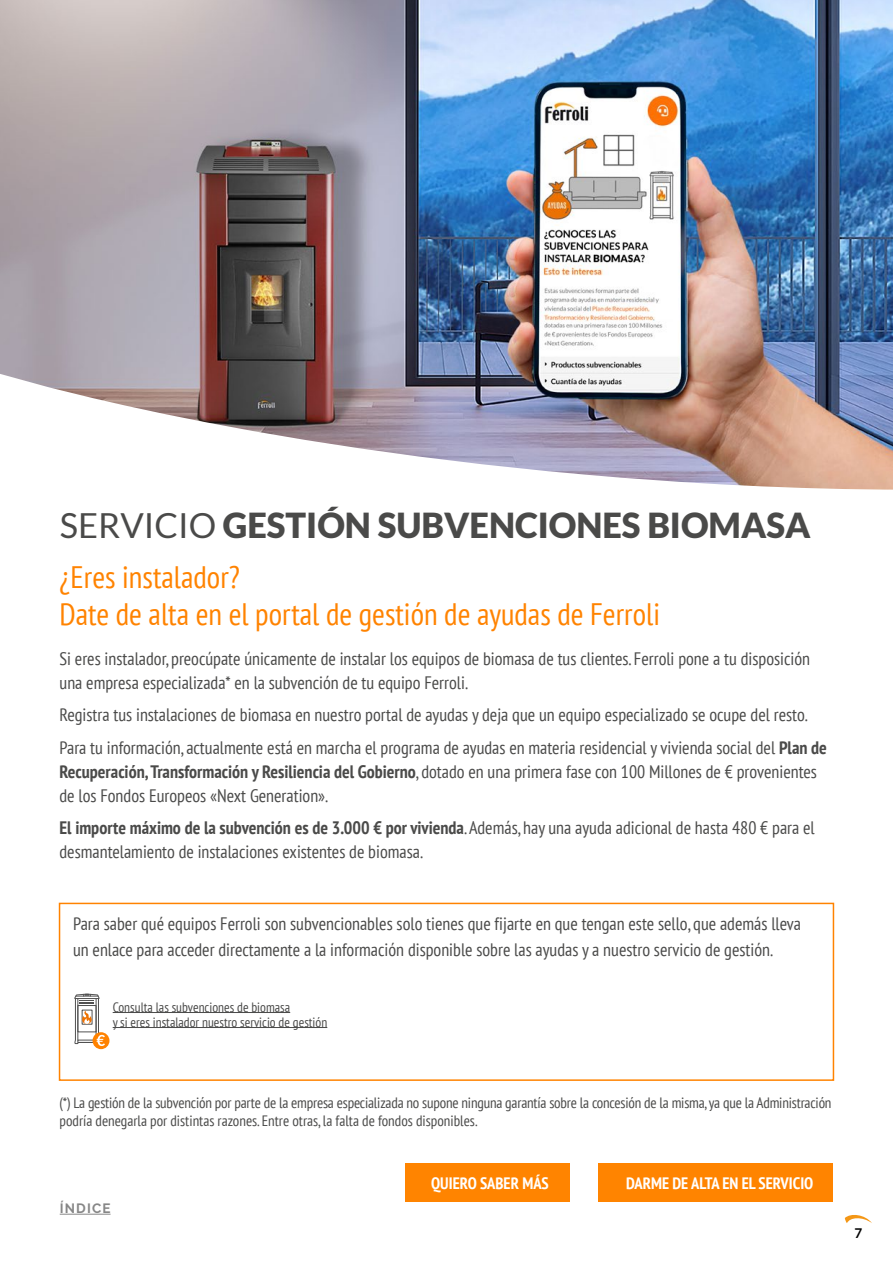
<style>
.page{position:relative;width:893px;height:1263px;background:#fff}
.page>*{position:absolute;margin:0;border:0;box-sizing:border-box;transform-origin:0 0}
.Titulo{font:900 34.5px "Lato";color:#4a4a49}
.Subtitular{font:condensed 31.05px "PT Sans";color:#ff8300}
.Txt_tabla_columnas_d{font:condensed 18px/24px "PT Sans";color:#4a4a49}
.Txt_tabla_columnas_d-2{font:700 condensed 16.5px "PT Sans";color:#fff}
.Texto_legal{font:condensed 15px/18px "PT Sans";letter-spacing:-.01em;color:#4a4a49}
.TEXTO_GENERAL{font:condensed 13.5px "PT Sans";color:#4a4a49}
.t1{font:700 13.5px "Raleway";letter-spacing:.085em;color:#878787}
.t2{font:700 13.5px "Lato";color:#000}
.s1{font-weight:400}
.s2{font-weight:700}
</style>
<div class="page">
<svg style="left:845px;top:1215px;width:27px;height:8px"></svg>
<img style="left:0;top:0;width:893px;height:370px">
<div style="left:59px;top:903px;width:775px;height:178px;border:2px solid #ff8300"></div>
<img style="left:0;top:370px;width:893px;height:120px">
<hr style="left:60px;top:1214px;width:51px;height:1px;background:#878787">
<div style="left:405px;top:1163px;width:165px;height:39px;background:#ff8400"></div>
<div style="left:598px;top:1163px;width:235px;height:39px;background:#ff8400"></div>
<hr style="left:113px;top:1012px;width:177px;height:1px;background:#4a4a49">
<hr style="left:113px;top:1027px;width:214px;height:1px;background:#4a4a49">
<div style="left:93px;top:1032px;width:16px;height:17px;background:#ff8200;border-radius:50%"></div>
<svg style="left:74px;top:993px;width:31px;height:53px"></svg>
<p class="Titulo" style="left:60px;top:505px;width:752px"><span class="s1">SERVICIO</span> GESTIÓN SUBVENCIONES BIOMASA</p>
<p class="Subtitular" style="left:60px;top:557px;width:182px">¿Eres instalador?</p>
<p class="Subtitular" style="left:60px;top:594px;width:602px">Date de alta en el portal de gestión de ayudas de Ferroli</p>
<p class="Txt_tabla_columnas_d" style="left:60px;top:646px;width:752px">Si eres instalador, preocúpate únicamente de instalar los equipos de biomasa de tus clientes. Ferroli pone a tu disposición una empresa especializada* en la subvención de tu equipo Ferroli.</p>
<p class="Txt_tabla_columnas_d" style="left:60px;top:702px;width:749px">Registra tus instalaciones de biomasa en nuestro portal de ayudas y deja que un equipo especializado se ocupe del resto.</p>
<p class="Txt_tabla_columnas_d" style="left:60px;top:735px;width:769px">Para tu información, actualmente está en marcha el programa de ayudas en materia residencial y vivienda social del <span class="s2">Plan de<br>Recuperación, Transformación y Resiliencia del Gobierno</span>, dotado en una primera fase con 100 Millones de € provenientes de los Fondos Europeos «Next Generation».</p>
<p class="Txt_tabla_columnas_d" style="left:60px;top:815px;width:757px"><span class="s2">El importe máximo de la subvención es de 3.000 € por vivienda</span>. Además, hay una ayuda adicional de hasta 480 € para el desmantelamiento de instalaciones existentes de biomasa.</p>
<p class="Txt_tabla_columnas_d" style="left:73px;top:911px;width:729px;line-height:25.5px">Para saber qué equipos Ferroli son subvencionables solo tienes que fijarte en que tengan este sello, que además lleva un enlace para acceder directamente a la información disponible sobre las ayudas y a nuestro servicio de gestión.</p>
<p class="TEXTO_GENERAL" style="left:113px;top:998px;width:179px">Consulta las subvenciones de biomasa</p>
<p class="TEXTO_GENERAL" style="left:113px;top:1013px;width:216px">y si eres instalador nuestro servicio de gestión</p>
<p class="Texto_legal" style="left:60px;top:1093px;width:773px">(*) La gestión de la subvención por parte de la empresa especializada no supone ninguna garantía sobre la concesión de la misma, ya que la Administración podría denegarla por distintas razones. Entre otras, la falta de fondos disponibles.</p>
<p class="t1" style="left:60px;top:1201px;width:52px">ÍNDICE</p>
<p class="Txt_tabla_columnas_d-2" style="left:431px;top:1172px;width:119px">QUIERO SABER MÁS</p>
<p class="Txt_tabla_columnas_d-2" style="left:626px;top:1172px;width:189px">DARME DE ALTA EN EL SERVICIO</p>
<p class="t2" style="left:855px;top:1226px;width:9px">7</p>
</div>
